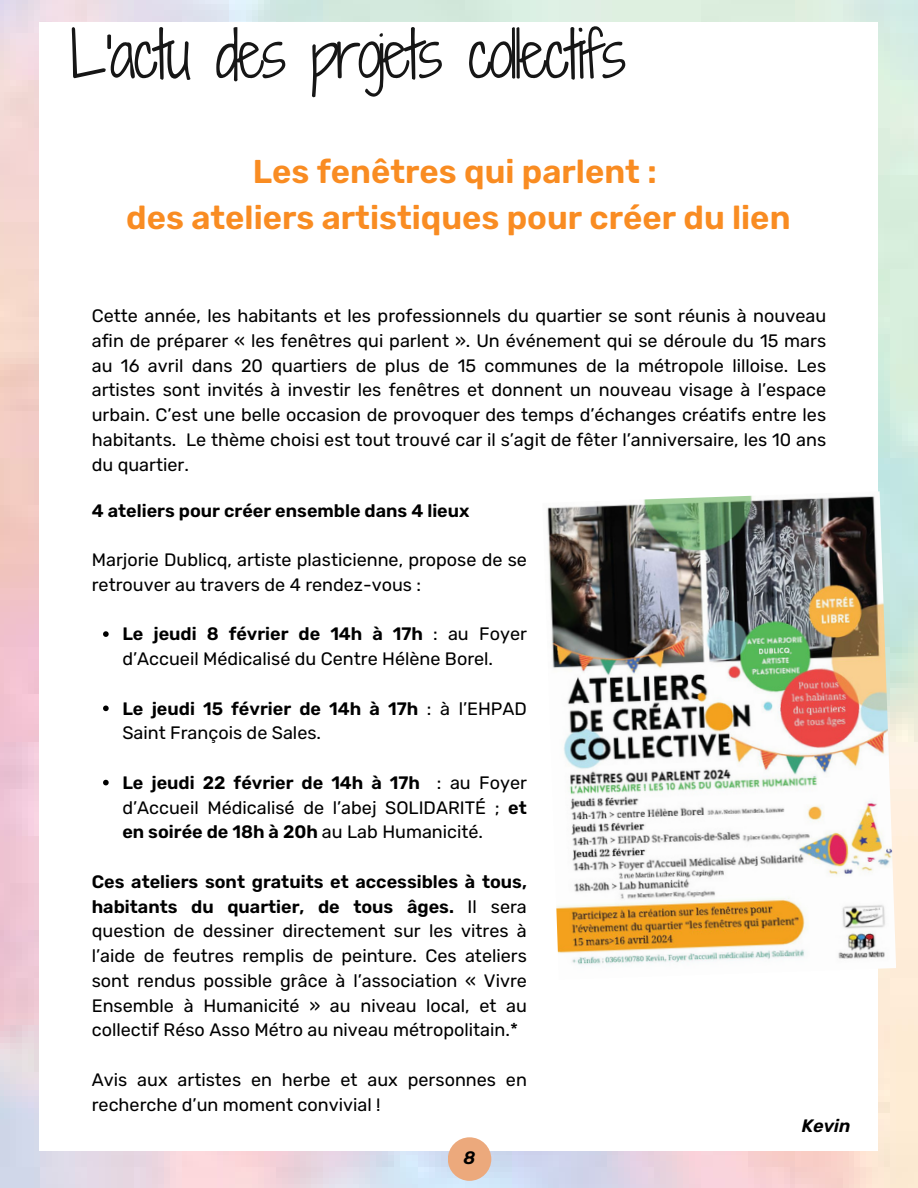
<style>
.page{position:relative;width:918px;height:1188px;background:#fff}
.page>*{position:absolute;margin:0;border:0;box-sizing:border-box;transform-origin:0 0}
.t1{font:61.5px "Shadows Into Light Two";letter-spacing:-.05em;color:#161616}
.t2{font:600 33px/46.2px "Rubik";color:#f98c22;text-align:center}
.t3{font:18px/24.8px "Rubik";color:#000}
.t4{font:600 18px "Rubik";color:#000}
.t5{font:italic 600 18px "Rubik";color:#000}
.s1{font-weight:600}
</style>
<div class="page">
<div style="left:448px;top:1137px;width:43px;height:44px;background:#eca97c;border-radius:50%"></div>
<img style="left:547px;top:491px;width:349px;height:489px">
<svg style="left:103px;top:631px;width:6px;height:6px"></svg>
<svg style="left:103px;top:706px;width:6px;height:5px"></svg>
<svg style="left:103px;top:780px;width:6px;height:5px"></svg>
<p class="t1" style="left:70px;top:9px;width:558px">L'actu des projets collectifs</p>
<h3 class="t2" style="left:126px;top:148px;width:666px">Les fenêtres qui parlent :<br>des ateliers artistiques pour créer du lien</h3>
<h2 class="t3" style="left:92px;top:304px;width:736px;text-align:justify">Cette année, les habitants et les professionnels du quartier se sont réunis à nouveau afin de préparer « les fenêtres qui parlent ». Un événement qui se déroule du 15 mars au 16 avril dans 20 quartiers de plus de 15 communes de la métropole lilloise. Les artistes sont invités à investir les fenêtres et donnent un nouveau visage à l’espace urbain. C’est une belle occasion de provoquer des temps d’échanges créatifs entre les habitants. Le thème choisi est tout trouvé car il s’agit de fêter l’anniversaire, les 10 ans du quartier.</h2>
<p class="t4" style="left:92px;top:500px;width:379px">4 ateliers pour créer ensemble dans 4 lieux</p>
<p class="t3" style="left:92px;top:547px;width:437px">Marjorie Dublicq, artiste plasticienne, propose de se retrouver au travers de 4 rendez-vous :</p>
<p class="t3" style="left:122px;top:622px;width:406px"><span class="s1">Le jeudi 8 février de 14h à 17h</span> : au Foyer d’Accueil Médicalisé du Centre Hélène Borel.</p>
<p class="t3" style="left:122px;top:696px;width:406px"><span class="s1">Le jeudi 15 février de 14h à 17h</span> : à l’EHPAD<br>Saint François de Sales.</p>
<p class="t3" style="left:122px;top:770px;width:406px;text-align:justify"><span class="s1">Le jeudi 22 février de 14h à 17h</span> : au Foyer d’Accueil Médicalisé de l’abej SOLIDARITÉ ; <span class="s1">et en soirée de 18h à 20h</span> au Lab Humanicité.</p>
<p class="t3" style="left:92px;top:869px;width:437px;text-align:justify"><span class="s1">Ces ateliers sont gratuits et accessibles à tous, habitants du quartier, de tous âges.</span> Il sera question de dessiner directement sur les vitres à l’aide de feutres remplis de peinture. Ces ateliers sont rendus possible grâce à l’association « Vivre Ensemble à Humanicité » au niveau local, et au collectif Réso Asso Métro au niveau métropolitain.*</p>
<h3 class="t3" style="left:92px;top:1067px;width:437px">Avis aux artistes en herbe et aux personnes en recherche d’un moment convivial !</h3>
<p class="t5" style="left:464px;top:1147px;width:13px">8</p>
<p class="t5" style="left:802px;top:1116px;width:50px">Kevin</p>
</div>
